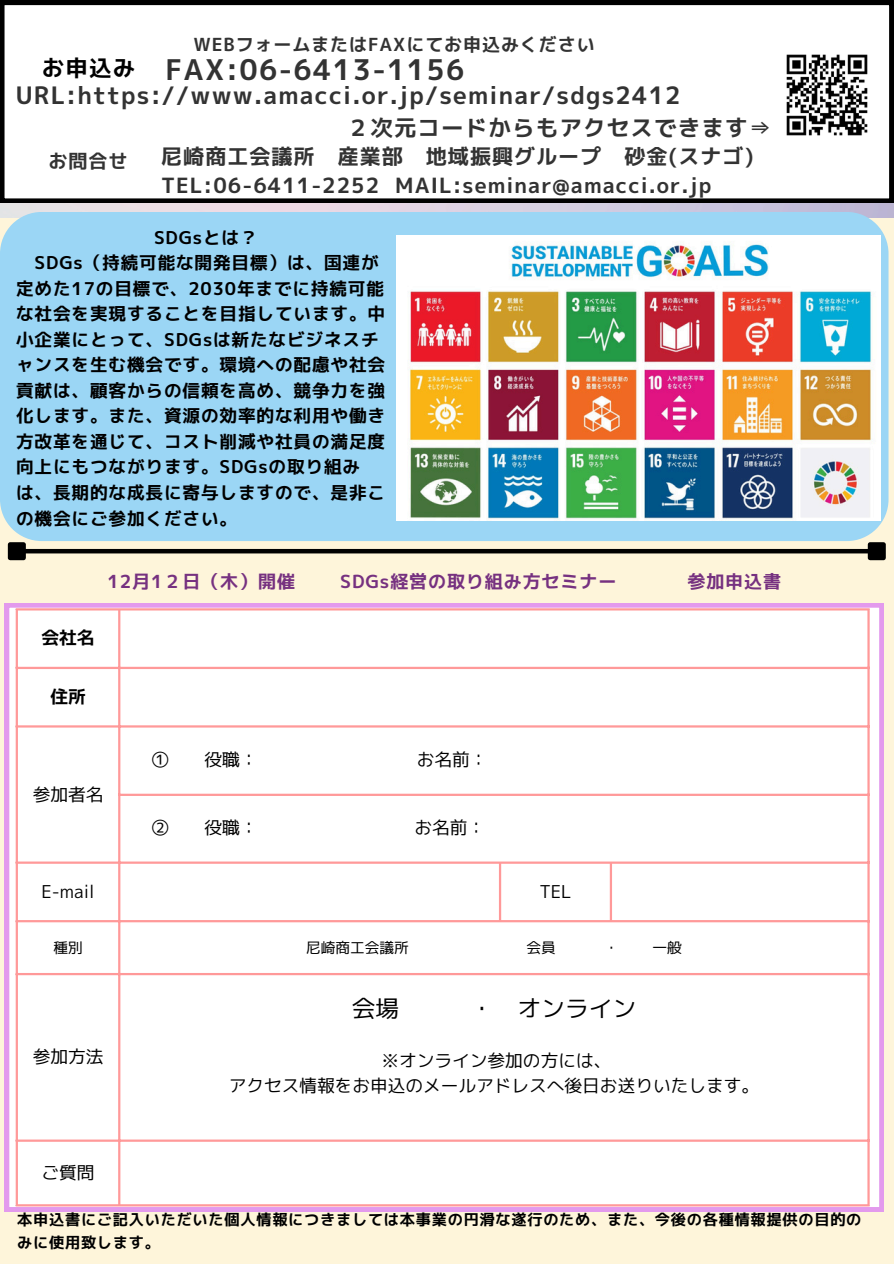
<style>
.page{position:relative;width:894px;height:1264px;background:#fff}
.page>*{position:absolute;margin:0;border:0;box-sizing:border-box;transform-origin:0 0}
.t1{font:28.5px "mplus 1 p bold";letter-spacing:.05em;color:#333}
.t2{font:24px "mplus 1 p bold";letter-spacing:.05em;color:#333}
.t3{font:23.7px "mplus 1 p regular";color:#000}
.t4{font:22.5px "mplus 1 p bold";letter-spacing:.05em;color:#333}
.t5{font:22.5px "mplus 1 p bold";color:#000}
.t6{font:21px/29.2px "mplus 1 p bold";letter-spacing:.05em;color:#333}
.t7{font:19.05px "mplus 1 p bold";color:#333}
.t8{font:18px "mplus 1 p bold";letter-spacing:.05em;color:#763180}
.t9{font:18px "mplus 1 p bold";letter-spacing:.05em;color:#333}
.t10{font:17.7px "mplus 1 p regular";color:#000}
.t11{font:17.7px "mplus 1 p bold";color:#000}
.t12{font:17.55px "mplus 1 p bold";letter-spacing:.05em;color:#000}
.t13{font:15.15px/22.5px "mplus 1 p bold";letter-spacing:.05em;color:#000}
.t14{font:14.7px "mplus 1 p regular";color:#000}
</style>
<div class="page">
<div style="left:0;top:0;width:893px;height:1263px;background:#fef5da"></div>
<img style="left:0;top:203px;width:893px;height:15px">
<div style="left:5px;top:603px;width:878px;height:607px;background:#fff"></div>
<hr style="left:16px;top:610px;width:2px;height:594px;background:#f99">
<hr style="left:118px;top:610px;width:2px;height:594px;background:#f99">
<hr style="left:499px;top:863px;width:2px;height:57px;background:#f99">
<hr style="left:609px;top:863px;width:3px;height:57px;background:#f99">
<hr style="left:867px;top:610px;width:2px;height:594px;background:#f99">
<hr style="left:16px;top:608px;width:853px;height:2px;background:#f99">
<hr style="left:16px;top:666px;width:853px;height:3px;background:#f99">
<hr style="left:16px;top:725px;width:853px;height:2px;background:#f99">
<hr style="left:118px;top:793px;width:751px;height:3px;background:#f99">
<hr style="left:16px;top:861px;width:853px;height:2px;background:#f99">
<hr style="left:16px;top:920px;width:853px;height:2px;background:#f99">
<hr style="left:16px;top:972px;width:853px;height:3px;background:#f99">
<hr style="left:16px;top:1139px;width:853px;height:2px;background:#f99">
<hr style="left:16px;top:1204px;width:853px;height:2px;background:#f99">
<div style="left:0;top:212px;width:888px;height:329px;background:#9bd6f5"></div>
<div style="left:0;top:1px;width:893px;height:202px;background:#fff"></div>
<hr style="left:25px;top:549px;width:843px;height:4px;background:#000">
<div style="left:10px;top:544px;width:14px;height:14px;background:#000"></div>
<div style="left:8px;top:542px;width:18px;height:18px;border:4px solid #000"></div>
<div style="left:869px;top:544px;width:14px;height:14px;background:#000"></div>
<div style="left:867px;top:542px;width:18px;height:18px;border:4px solid #000"></div>
<img style="left:776px;top:46px;width:99px;height:99px">
<img style="left:396px;top:235px;width:484px;height:285px">
<p class="t5" style="left:42px;top:52px;width:95px">お申込み</p>
<p class="t9" style="left:193px;top:32px;width:402px">WEBフォームまたはFAXにてお申込みください</p>
<p class="t1" style="left:165px;top:49px;width:300px">FAX:06-6413-1156</p>
<p class="t2" style="left:16px;top:79px;width:666px">URL:https://www.amacci.or.jp/seminar/sdgs2412</p>
<p class="t4" style="left:346px;top:112px;width:426px">２次元コードからもアクセスできます⇒</p>
<p class="t7" style="left:48px;top:147px;width:81px">お問合せ</p>
<p class="t6" style="left:161px;top:141px;width:593px">尼崎商工会議所 産業部 地域振興グループ 砂金(スナゴ)<br>TEL:06-6411-2252 MAIL:seminar@amacci.or.jp</p>
<p class="t12" style="left:154px;top:225px;width:105px">SDGsとは？</p>
<p class="t12" style="left:35px;top:250px;width:345px">SDGs（持続可能な開発目標）は、国連が</p>
<p class="t12" style="left:16px;top:276px;width:369px">定めた17の目標で、2030年までに持続可能</p>
<p class="t12" style="left:16px;top:301px;width:370px">な社会を実現することを目指しています。中</p>
<p class="t12" style="left:16px;top:327px;width:364px">小企業にとって、SDGsは新たなビジネスチ</p>
<p class="t12" style="left:16px;top:352px;width:370px">ャンスを生む機会です。環境への配慮や社会</p>
<p class="t12" style="left:16px;top:378px;width:370px">貢献は、顧客からの信頼を高め、競争力を強</p>
<p class="t12" style="left:16px;top:403px;width:370px">化します。また、資源の効率的な利用や働き</p>
<p class="t12" style="left:16px;top:429px;width:370px">方改革を通じて、コスト削減や社員の満足度</p>
<p class="t12" style="left:16px;top:454px;width:345px">向上にもつながります。SDGsの取り組み</p>
<p class="t12" style="left:16px;top:480px;width:370px">は、長期的な成長に寄与しますので、是非こ</p>
<p class="t12" style="left:16px;top:505px;width:222px">の機会にご参加ください。</p>
<p class="t8" style="left:107px;top:568px;width:189px">12月1２日（木）開催</p>
<p class="t8" style="left:340px;top:568px;width:278px">SDGs経営の取り組み方セミナー</p>
<p class="t8" style="left:687px;top:568px;width:95px">参加申込書</p>
<p class="t11" style="left:41px;top:625px;width:55px">会社名</p>
<h2 class="t11" style="left:50px;top:683px;width:37px">住所</h2>
<p class="t10" style="left:151px;top:746px;width:19px">①</p>
<p class="t10" style="left:204px;top:746px;width:55px">役職：</p>
<p class="t10" style="left:416px;top:746px;width:72px">お名前：</p>
<h5 class="t10" style="left:33px;top:781px;width:72px">参加者名</h5>
<h1 class="t10" style="left:151px;top:815px;width:19px">②</h1>
<h1 class="t10" style="left:204px;top:815px;width:55px">役職：</h1>
<h1 class="t10" style="left:414px;top:815px;width:72px">お名前：</h1>
<h2 class="t10" style="left:41px;top:878px;width:55px">E-mail</h2>
<h3 class="t10" style="left:539px;top:878px;width:34px">TEL</h3>
<h6 class="t14" style="left:53px;top:936px;width:31px">種別</h6>
<p class="t14" style="left:306px;top:936px;width:104px">尼崎商工会議所</p>
<p class="t14" style="left:526px;top:936px;width:31px">会員</p>
<p class="t14" style="left:604px;top:936px;width:16px">・</p>
<p class="t14" style="left:652px;top:936px;width:31px">一般</p>
<h6 class="t10" style="left:33px;top:1043px;width:72px">参加方法</h6>
<p class="t10" style="left:41px;top:1159px;width:55px">ご質問</p>
<p class="t3" style="left:351px;top:991px;width:49px">会場</p>
<p class="t3" style="left:470px;top:991px;width:167px">・ オンライン</p>
<p class="t10" style="left:381px;top:1048px;width:231px">※オンライン参加の方には、</p>
<p class="t10" style="left:229px;top:1072px;width:531px">アクセス情報をお申込のメールアドレスへ後日お送りいたします。</p>
<p class="t13" style="left:17px;top:1207px;width:845px">本申込書にご記入いただいた個人情報につきましては本事業の円滑な遂行のため、また、今後の各種情報提供の目的のみに使用致します。</p>
</div>
